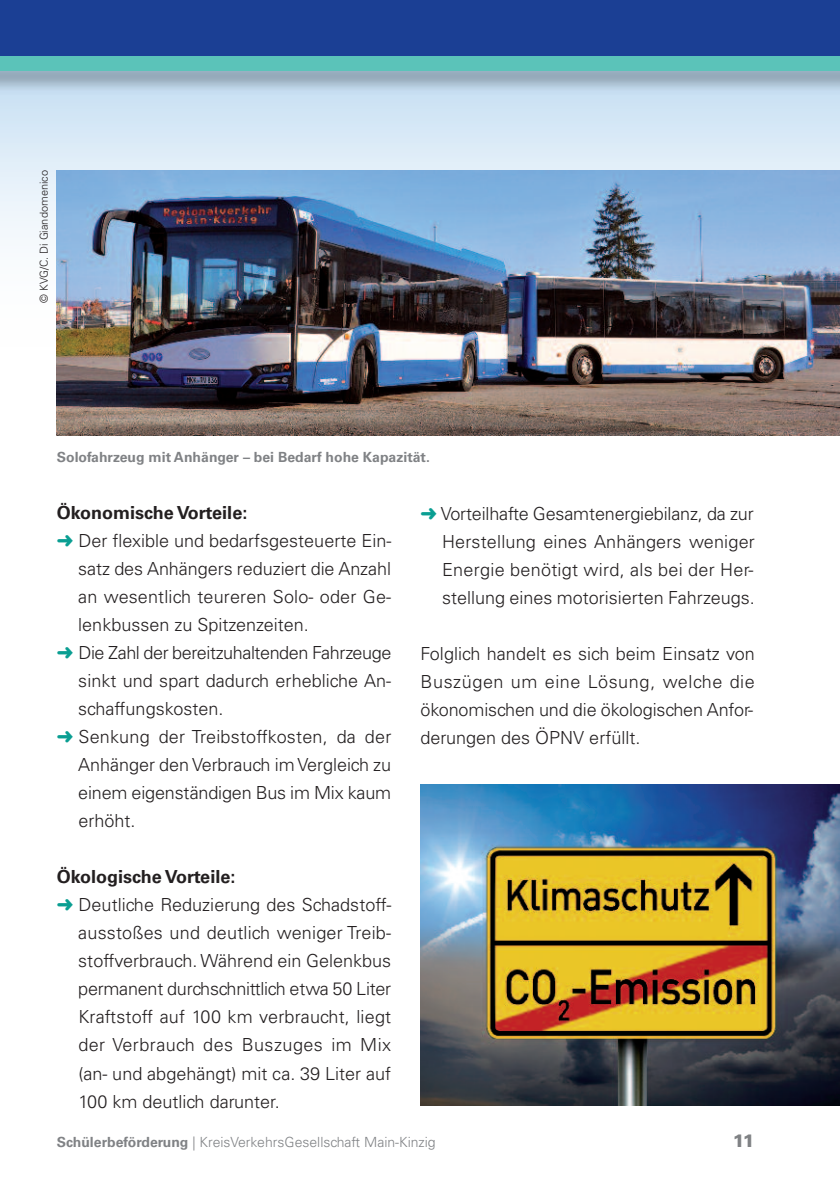
<style>
.page{position:relative;width:840px;height:1191px;background:#fff}
.page>*{position:absolute;margin:0;border:0;box-sizing:border-box;transform-origin:0 0}
.t1{font:300 18px/28px "Univers LT Std";color:#231f20;text-align:justify}
.t2{font:700 18px "Univers LT Std";color:#231f20}
.t3{font:300 18px "Univers LT Std";letter-spacing:-.025em;color:#231f20}
.t4{font:300 18px "Univers LT Std";letter-spacing:.025em;color:#231f20}
.t5{font:900 18px "Univers LT Std";color:#808285}
.t6{font:300 14px "Univers LT Std";color:#808285}
.t7{font:700 14px "Univers LT Std";color:#808285}
.t8{font:300 11px "Univers LT Std";color:#231f20}
.s1{color:#0a9e92}
.s2{font-weight:700}
</style>
<div class="page">
<svg style="left:0;top:99px;width:839px;height:247px;background:#dcebf7"></svg>
<div style="left:0;top:0;width:839px;height:57px;background:#1b3f94"></div>
<img style="left:0;top:56px;width:839px;height:43px">
<div style="left:0;top:57px;width:839px;height:14px;background:#5bc3b9"></div>
<img style="left:57px;top:170px;width:782px;height:265px">
<img style="left:420px;top:785px;width:419px;height:321px">
<p class="t8" style="left:40px;top:303px;width:134px;rotate:-90deg">© KVG/C. Di Giandomenico</p>
<p class="t7" style="left:57px;top:452px;width:374px">Solofahrzeug mit Anhänger – bei Bedarf hohe Kapazität.</p>
<p class="t2" style="left:57px;top:506px;width:192px">Ökonomische Vorteile:</p>
<p class="t1" style="left:57px;top:528px;width:336px"><span class="s1">➜</span> Der flexible und bedarfsgesteuerte Ein-</p>
<p class="t1" style="left:78px;top:556px;width:314px">satz des Anhängers reduziert die Anzahl</p>
<p class="t1" style="left:78px;top:584px;width:314px">an wesentlich teureren Solo- oder Ge-</p>
<p class="t1" style="left:78px;top:612px;width:232px">lenkbussen zu Spitzenzeiten.</p>
<p class="t3" style="left:57px;top:646px;width:336px"><span class="s1">➜</span> Die Zahl der bereitzuhaltenden Fahrzeuge</p>
<p class="t1" style="left:78px;top:668px;width:314px">sinkt und spart dadurch erhebliche An-</p>
<p class="t1" style="left:78px;top:696px;width:146px">schaffungskosten.</p>
<p class="t1" style="left:57px;top:724px;width:336px"><span class="s1">➜</span> Senkung der Treibstoffkosten, da der</p>
<p class="t1" style="left:78px;top:752px;width:314px">Anhänger den Verbrauch im Vergleich zu</p>
<p class="t1" style="left:78px;top:780px;width:314px">einem eigenständigen Bus im Mix kaum</p>
<p class="t1" style="left:78px;top:808px;width:59px">erhöht.</p>
<p class="t2" style="left:57px;top:870px;width:180px">Ökologische Vorteile:</p>
<p class="t1" style="left:57px;top:892px;width:336px"><span class="s1">➜</span> Deutliche Reduzierung des Schadstoff-</p>
<p class="t1" style="left:78px;top:920px;width:314px">ausstoßes und deutlich weniger Treib-</p>
<p class="t1" style="left:78px;top:948px;width:314px">stoffverbrauch. Während ein Gelenkbus</p>
<p class="t1" style="left:78px;top:976px;width:314px">permanent durchschnittlich etwa 50 Liter</p>
<p class="t1" style="left:78px;top:1004px;width:314px">Kraftstoff auf 100 km verbraucht, liegt</p>
<p class="t4" style="left:78px;top:1038px;width:314px">der Verbrauch des Buszuges im Mix</p>
<p class="t1" style="left:78px;top:1060px;width:314px">(an- und abgehängt) mit ca. 39 Liter auf</p>
<p class="t1" style="left:78px;top:1088px;width:203px">100 km deutlich darunter.</p>
<p class="t1" style="left:442px;top:501px;width:314px;text-indent:-21px"><span class="s1">➜</span> Vorteilhafte Gesamtenergiebilanz, da zur Herstellung eines Anhängers weniger Energie benötigt wird, als bei der Her&shy;stellung eines motorisierten Fahrzeugs.</p>
<p class="t1" style="left:420px;top:641px;width:336px">Folglich handelt es sich beim Einsatz von Buszügen um eine Lösung, welche die ökonomischen und die ökologischen Anfor&shy;derungen des ÖPNV erfüllt.</p>
<p class="t6" style="left:57px;top:1137px;width:380px"><span class="s2">Schülerbeförderung</span> | KreisVerkehrsGesellschaft Main-Kinzig</p>
<p class="t5" style="left:732px;top:1134px;width:23px">11</p>
</div>
